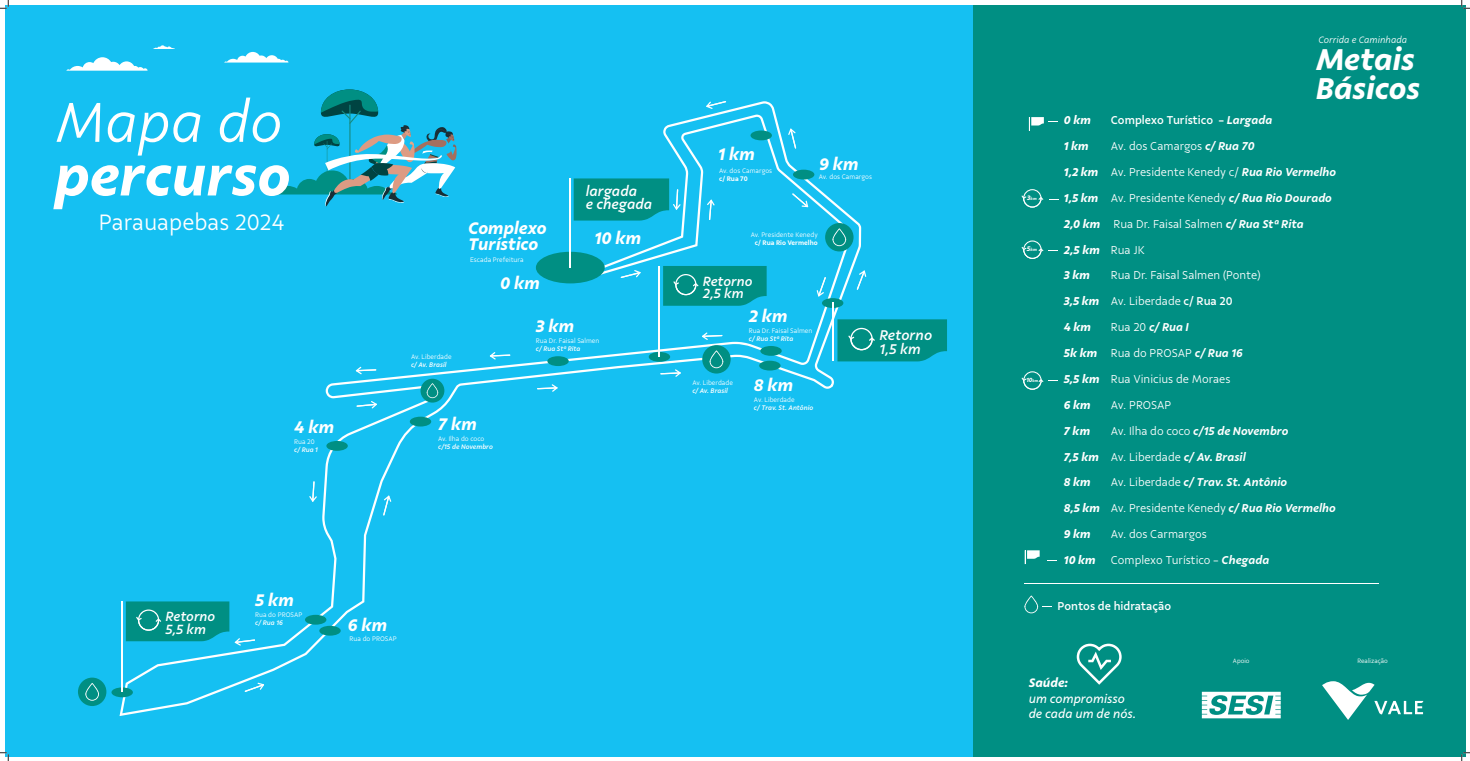
<style>
.page{position:relative;width:1470px;height:761px;background:#fff}
.page>*{position:absolute;margin:0;border:0;box-sizing:border-box;transform-origin:0 0}
.t1{font:italic 700 59.77px "Vale Sans";color:#fff}
.t2{font:italic 300 59.77px "Vale Sans";color:#fff}
.t3{font:italic 700 31.75px/28.5px "Vale Sans";letter-spacing:-.005em;color:#fff}
.t4{font:300 23.52px "Vale Sans";color:#fff}
.t5{font:italic 700 17.73px/15.9px "Vale Sans";color:#fff}
.t6{font:italic 500 14.85px/13.3px "Vale Sans";color:#fff}
.t7{font:italic 500 14.05px/12.6px "Vale Sans";color:#fff}
.t8{font:italic 12.95px/15.5px "Vale Sans";color:#fff}
.t9{font:italic 700 12.95px "Vale Sans";color:#fff}
.t10{font:300 12.05px/25.9px "Vale Sans";color:#fff}
.t11{font:italic 700 12.05px/25.9px "Vale Sans";color:#fff}
.t12{font:500 12.05px "Vale Sans";color:#fff}
.t13{font:italic 300 9.78px "Vale Sans";color:#fff}
.t14{font:300 7px "Vale Sans";color:#fff}
.t15{font:italic 500 7px "Vale Sans";color:#fff}
.t16{font:600 7px "Vale Sans";color:#fff}
.t17{font:300 6.65px "Vale Sans";color:#fff}
.t18{font:italic 700 6.35px "Vale Sans";color:#fff}
.t19{font:italic 700 4.4px "Vale Sans";color:#fff}
.t20{font:italic 700 4.22px "Vale Sans";color:#fff}
.s1{font-size:6.83px}
.s2{font-size:7.1px}
.s3{font-size:3.92px}
.s4{font-weight:500}
.s5{font-weight:600;font-style:italic}
</style>
<div class="page">
<div style="left:5px;top:5px;width:1460px;height:751px;background:#15c0f2"></div>
<svg style="left:66px;top:57px;width:82px;height:14px"></svg>
<svg style="left:153px;top:45px;width:22px;height:4px"></svg>
<svg style="left:224px;top:52px;width:64px;height:11px"></svg>
<svg style="left:324px;top:89px;width:51px;height:12px"></svg>
<div style="left:973px;top:5px;width:492px;height:751px;background:#008f83"></div>
<svg style="left:1322px;top:681px;width:101px;height:39px"></svg>
<svg style="left:1201px;top:691px;width:79px;height:27px"></svg>
<svg style="left:1076px;top:643px;width:45px;height:41px"></svg>
<svg style="left:1024px;top:550px;width:15px;height:14px"></svg>
<svg style="left:1029px;top:117px;width:29px;height:14px"></svg>
<svg style="left:1021px;top:189px;width:37px;height:18px"></svg>
<svg style="left:1021px;top:240px;width:37px;height:19px"></svg>
<svg style="left:1021px;top:371px;width:37px;height:19px"></svg>
<hr style="left:1024px;top:583px;width:354px;height:1px;background:#fff">
<svg style="left:1024px;top:595px;width:27px;height:18px"></svg>
<svg style="left:119px;top:101px;width:742px;height:615px"></svg>
<div style="left:536px;top:252px;width:68px;height:31px;background:#008f83;border-radius:50%"></div>
<hr style="left:569px;top:178px;width:2px;height:89px;background:#fff">
<div style="left:825px;top:223px;width:28px;height:28px;background:#008f83;border-radius:50%"></div>
<svg style="left:832px;top:228px;width:14px;height:18px"></svg>
<div style="left:702px;top:345px;width:28px;height:28px;background:#008f83;border-radius:50%"></div>
<svg style="left:709px;top:350px;width:14px;height:18px"></svg>
<div style="left:78px;top:677px;width:28px;height:29px;background:#008f83;border-radius:50%"></div>
<svg style="left:85px;top:683px;width:14px;height:17px"></svg>
<div style="left:750px;top:130px;width:22px;height:10px;background:#008f83;border-radius:50%"></div>
<div style="left:760px;top:346px;width:21px;height:10px;background:#008f83;border-radius:50%"></div>
<div style="left:547px;top:356px;width:21px;height:10px;background:#008f83;border-radius:50%"></div>
<div style="left:326px;top:441px;width:22px;height:10px;background:#008f83;border-radius:50%"></div>
<div style="left:410px;top:416px;width:21px;height:10px;background:#008f83;border-radius:50%"></div>
<div style="left:305px;top:615px;width:21px;height:9px;background:#008f83;border-radius:50%"></div>
<div style="left:319px;top:625px;width:22px;height:10px;background:#008f83;border-radius:50%"></div>
<div style="left:759px;top:361px;width:21px;height:9px;background:#008f83;border-radius:50%"></div>
<div style="left:420px;top:379px;width:24px;height:23px;background:#008f83;border-radius:50%"></div>
<svg style="left:427px;top:383px;width:11px;height:15px"></svg>
<div style="left:793px;top:170px;width:21px;height:9px;background:#008f83;border-radius:50%"></div>
<div style="left:822px;top:298px;width:21px;height:10px;background:#008f83;border-radius:50%"></div>
<hr style="left:831px;top:303px;width:2px;height:58px;background:#fff">
<svg style="left:837px;top:319px;width:110px;height:42px;background:#07938a"></svg>
<div style="left:648px;top:352px;width:22px;height:10px;background:#008f83;border-radius:50%"></div>
<hr style="left:658px;top:266px;width:2px;height:90px;background:#fff">
<svg style="left:663px;top:266px;width:103px;height:40px;background:#07938a"></svg>
<div style="left:111px;top:687px;width:22px;height:10px;background:#008f83;border-radius:50%"></div>
<hr style="left:121px;top:601px;width:2px;height:90px;background:#fff">
<svg style="left:126px;top:601px;width:103px;height:40px;background:#07938a"></svg>
<svg style="left:620px;top:270px;width:20px;height:8px"></svg>
<svg style="left:707px;top:200px;width:7px;height:20px"></svg>
<svg style="left:792px;top:193px;width:16px;height:14px"></svg>
<svg style="left:816px;top:277px;width:9px;height:19px"></svg>
<svg style="left:702px;top:332px;width:20px;height:8px"></svg>
<svg style="left:490px;top:352px;width:20px;height:7px"></svg>
<svg style="left:537px;top:384px;width:20px;height:8px"></svg>
<svg style="left:660px;top:369px;width:21px;height:8px"></svg>
<svg style="left:856px;top:270px;width:10px;height:20px"></svg>
<svg style="left:788px;top:129px;width:8px;height:19px"></svg>
<svg style="left:706px;top:101px;width:20px;height:8px"></svg>
<svg style="left:573px;top:178px;width:107px;height:42px;background:#059693"></svg>
<svg style="left:356px;top:367px;width:20px;height:7px"></svg>
<svg style="left:356px;top:401px;width:21px;height:7px"></svg>
<svg style="left:309px;top:481px;width:8px;height:21px"></svg>
<svg style="left:235px;top:638px;width:20px;height:7px"></svg>
<svg style="left:245px;top:682px;width:19px;height:10px"></svg>
<svg style="left:383px;top:495px;width:8px;height:20px"></svg>
<svg style="left:0;top:0;width:9px;height:9px"></svg>
<svg style="left:0;top:752px;width:9px;height:9px"></svg>
<svg style="left:1461px;top:0;width:8px;height:9px"></svg>
<svg style="left:1461px;top:752px;width:8px;height:9px"></svg>
<h1 class="t2" style="left:55px;top:86px;width:229px">Mapa do</h1>
<h1 class="t1" style="left:55px;top:139px;width:237px">percurso</h1>
<h3 class="t4" style="left:99px;top:208px;width:187px">Parauapebas 2024</h3>
<h3 class="t5" style="left:294px;top:419px;width:41px">4 km</h3>
<p class="t14" style="left:294px;top:438px;width:22px">Rua 20</p>
<p class="t15" style="left:294px;top:445px;width:25px">c/ Rua 1</p>
<p class="t14" style="left:411px;top:352px;width:42px">Av. Liberdade</p>
<p class="t15" style="left:411px;top:360px;width:37px">c/ Av. Brasil</p>
<h3 class="t5" style="left:468px;top:220px;width:80px">Complexo<br>Turístico</h3>
<p class="t14" style="left:470px;top:255px;width:55px">Escada Prefeitura</p>
<h3 class="t5" style="left:500px;top:275px;width:41px">0 km</h3>
<h3 class="t5" style="left:536px;top:318px;width:40px">3 km</h3>
<p class="t6" style="left:586px;top:184px;width:68px">largada<br>e chegada</p>
<h3 class="t5" style="left:594px;top:230px;width:48px">10 km</h3>
<p class="t14" style="left:536px;top:337px;width:65px">Rua Dr. Faisal Salmen</p>
<p class="t15" style="left:536px;top:345px;width:46px">c/ Rua Stª Rita</p>
<h3 class="t5" style="left:438px;top:415px;width:40px">7 km</h3>
<p class="t14" style="left:438px;top:434px;width:48px">Av. Ilha do coco</p>
<p class="t15" style="left:438px;top:442px;width:56px">c/15 de Novembro</p>
<h3 class="t5" style="left:718px;top:146px;width:38px">1 km</h3>
<p class="t14" style="left:719px;top:166px;width:55px">Av. dos Camargos</p>
<p class="t16" style="left:719px;top:174px;width:30px">c/ Rua 70</p>
<h3 class="t5" style="left:819px;top:156px;width:41px">9 km</h3>
<p class="t14" style="left:819px;top:173px;width:55px">Av. dos Camargos</p>
<p class="t14" style="left:751px;top:231px;width:68px">Av. Presidente Kenedy</p>
<p class="t16" style="left:755px;top:238px;width:64px">c/ Rua Rio Vermelho</p>
<p class="t7" style="left:702px;top:275px;width:51px">Retorno<br>2,5 km</p>
<h3 class="t5" style="left:748px;top:308px;width:40px">2 km</h3>
<p class="t14" style="left:692px;top:378px;width:42px">Av. Liberdade</p>
<p class="t15" style="left:692px;top:386px;width:37px">c/ Av. Brasil</p>
<p class="t14" style="left:748px;top:327px;width:65px">Rua Dr. Faisal Salmen</p>
<p class="t15" style="left:748px;top:334px;width:46px">c/ Rua Stª Rita</p>
<h3 class="t5" style="left:754px;top:376px;width:41px">8 km</h3>
<p class="t14" style="left:754px;top:395px;width:42px">Av. Liberdade</p>
<p class="t15" style="left:754px;top:403px;width:61px">c/ Trav. St. Antônio</p>
<p class="t6" style="left:879px;top:328px;width:54px">Retorno<br>1,5 km</p>
<p class="t7" style="left:165px;top:610px;width:51px">Retorno<br>5,5 km</p>
<h3 class="t5" style="left:255px;top:591px;width:40px">5 km</h3>
<p class="t14" style="left:255px;top:610px;width:49px">Rua do PROSAP</p>
<p class="t15" style="left:255px;top:618px;width:29px">c/ Rua 16</p>
<h3 class="t5" style="left:348px;top:616px;width:41px">6 km</h3>
<p class="t14" style="left:349px;top:634px;width:49px">Rua do PROSAP</p>
<p class="t20" style="left:1027px;top:196px;width:11px"><span class="s1">3</span>km</p>
<p class="t19" style="left:1026px;top:247px;width:12px"><span class="s2">5</span>km</p>
<p class="t18" style="left:1026px;top:376px;width:13px">10<span class="s3">km</span></p>
<p class="t11" style="left:1063px;top:107px;width:38px">0 km<br>1 km<br>1,2 km<br>1,5 km<br>2,0 km<br>2,5 km<br>3 km<br>3,5 km<br>4 km<br>5k km<br>5,5 km<br>6 km<br>7 km<br>7,5 km<br>8 km<br>8,5 km<br>9 km<br>10 km</p>
<p class="t13" style="left:1318px;top:34px;width:90px">Corrida e Caminhada</p>
<h2 class="t3" style="left:1315px;top:45px;width:106px">Metais<br>Básicos</h2>
<p class="t10" style="left:1110px;top:107px;width:227px"><span class="s4">Complexo Turístico -</span> <span class="s5">Largada<br></span>Av. dos Camargos <span class="s5">c/ Rua 70<br></span>Av. Presidente Kenedy c/ <span class="s5">Rua Rio Vermelho<br></span>Av. Presidente Kenedy <span class="s5">c/ Rua Rio Dourado<br></span>Rua Dr. Faisal Salmen <span class="s5">c/ Rua Stª Rita<br></span>Rua JK<br>Rua Dr. Faisal Salmen (Ponte)<br>Av. Liberdade <span class="s4">c/ Rua 20<br></span>Rua 20 <span class="s5">c/ Rua I<br></span>Rua do PROSAP <span class="s5">c/ Rua 16<br></span>Rua Vinicius de Moraes<br>Av. PROSAP<br>Av. Ilha do coco <span class="s5">c/15 de Novembro<br></span>Av. Liberdade <span class="s5">c/ Av. Brasil<br></span>Av. Liberdade <span class="s5">c/ Trav. St. Antônio<br></span>Av. Presidente Kenedy <span class="s5">c/ Rua Rio Vermelho<br></span>Av. dos Carmargos<br>Complexo Turístico - <span class="s5">Chegada</span></p>
<p class="t12" style="left:1057px;top:598px;width:115px">Pontos de hidratação</p>
<p class="t17" style="left:1232px;top:656px;width:18px">Apoio</p>
<p class="t17" style="left:1357px;top:656px;width:32px">Realização</p>
<p class="t9" style="left:1028px;top:675px;width:41px">Saúde:</p>
<p class="t8" style="left:1028px;top:690px;width:109px">um compromisso de cada um de nós.</p>
</div>
